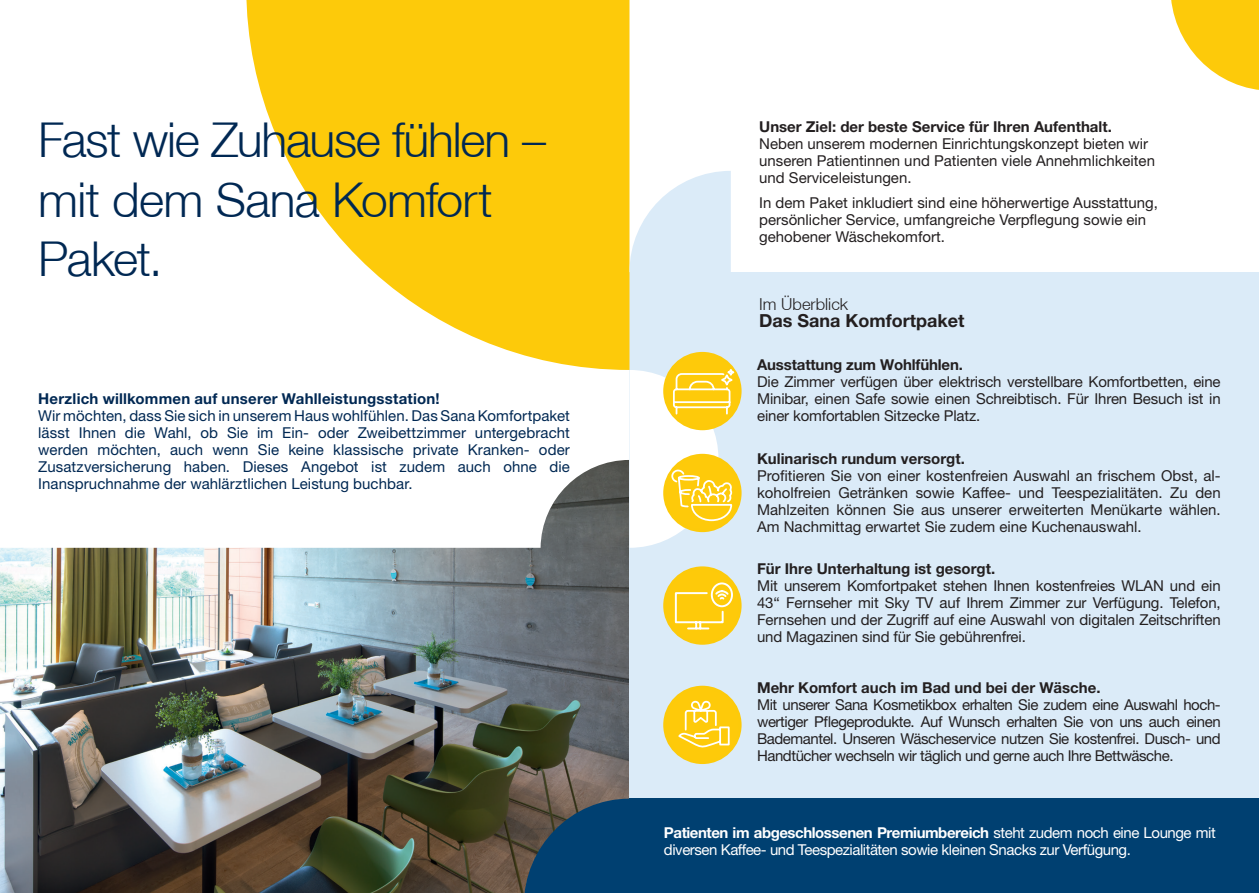
<style>
.page{position:relative;width:1259px;height:893px;background:#fff}
.page>*{position:absolute;margin:0;border:0;box-sizing:border-box;transform-origin:0 0}
.t1{font:300 48px/59.6px "Helvetica Neue LT";letter-spacing:-.025em;color:#002853}
.t2{font:700 18px "Helvetica Neue LT Pro";color:#231f20}
.t3{font:300 16.5px "Helvetica Neue LT";color:#231f20}
.t4{font:15px/17px "Helvetica Neue LT Std";color:#231f20;text-align:justify}
.t5{font:15px/17px "Helvetica Neue LT Std";letter-spacing:.005em;color:#002853;text-align:justify}
.t6{font:700 15px "Helvetica Neue LT Pro";color:#231f20}
.t7{font:700 15px "Helvetica Neue LT Pro";letter-spacing:-.03em;color:#fff}
.t8{font:15px "Helvetica Neue LT Std";letter-spacing:-.03em;color:#fff}
.t9{font:700 15px "Helvetica Neue LT Pro";letter-spacing:.015em;color:#002853}
.s1{font-family:"Helvetica Neue LT Std";font-weight:400}
</style>
<div class="page">
<img style="left:0;top:460px;width:629px;height:433px">
<div style="left:629px;top:272px;width:630px;height:621px;background:#dbebf8"></div>
<svg style="left:1171px;top:0;width:88px;height:90px"></svg>
<svg style="left:246px;top:0;width:383px;height:370px;fill:#fdca0a"></svg>
<svg style="left:629px;top:171px;width:102px;height:101px"></svg>
<div style="left:665px;top:353px;width:75px;height:76px;background:#feca0a;border-radius:50%"></div>
<div style="left:663px;top:352px;width:78px;height:78px;border:3px solid #fdca0a;border-radius:50%"></div>
<div style="left:665px;top:568px;width:75px;height:75px;background:#feca0a;border-radius:50%"></div>
<div style="left:663px;top:566px;width:78px;height:79px;border:3px solid #fdca0a;border-radius:50%"></div>
<div style="left:665px;top:687px;width:75px;height:75px;background:#feca0a;border-radius:50%"></div>
<div style="left:663px;top:686px;width:78px;height:78px;border:3px solid #fdca0a;border-radius:50%"></div>
<svg style="left:678px;top:699px;width:52px;height:50px"></svg>
<svg style="left:674px;top:581px;width:60px;height:49px"></svg>
<svg style="left:629px;top:366px;width:108px;height:182px"></svg>
<svg style="left:524px;top:799px;width:105px;height:94px;background:#184466"></svg>
<div style="left:629px;top:799px;width:630px;height:94px;background:#004071"></div>
<h1 class="t1" style="left:38px;top:109px;width:509px">Fast wie Zuhause fühlen – mit dem Sana Komfort<br>Paket.</h1>
<p class="t9" style="left:38px;top:389px;width:403px">Herzlich willkommen auf unserer Wahlleistungsstation!</p>
<p class="t5" style="left:38px;top:407px;width:533px">Wir möchten, dass Sie sich in unserem Haus wohlfühlen. Das Sana Komfortpaket lässt Ihnen die Wahl, ob Sie im Ein- oder Zweibettzimmer untergebracht werden möchten, auch wenn Sie keine klassische private Kranken- oder Zusatzversicherung haben. Dieses Angebot ist zudem auch ohne die Inanspruchnahme der wahlärztlichen Leistung buchbar.</p>
<p class="t6" style="left:759px;top:117px;width:354px">Unser Ziel: der beste Service für Ihren Aufenthalt.</p>
<p class="t4" style="left:759px;top:135px;width:397px;text-align:left">Neben unserem modernen Einrichtungskonzept bieten wir unseren Patientinnen und Patienten viele Annehmlichkeiten und Serviceleistungen.</p>
<p class="t4" style="left:759px;top:194px;width:400px;text-align:left">In dem Paket inkludiert sind eine höherwertige Ausstattung, persönlicher Service, umfangreiche Verpflegung sowie ein gehobener Wäschekomfort.</p>
<p class="t3" style="left:759px;top:294px;width:90px">Im Überblick</p>
<p class="t2" style="left:759px;top:310px;width:207px">Das Sana Komfortpaket</p>
<p class="t6" style="left:757px;top:355px;width:207px">Ausstattung zum Wohlfühlen.</p>
<p class="t4" style="left:757px;top:373px;width:465px">Die Zimmer verfügen über elektrisch verstellbare Komfortbetten, eine Minibar, einen Safe sowie einen Schreibtisch. Für Ihren Besuch ist in einer komfortablen Sitzecke Platz.</p>
<p class="t6" style="left:757px;top:449px;width:209px">Kulinarisch rundum versorgt.</p>
<p class="t4" style="left:757px;top:466px;width:465px">Profitieren Sie von einer kostenfreien Auswahl an frischem Obst, al&shy;koholfreien Getränken sowie Kaffee- und Teespezialitäten. Zu den Mahlzeiten können Sie aus unserer erweiterten Menükarte wählen.<br>Am Nachmittag erwartet Sie zudem eine Kuchenauswahl.</p>
<p class="t6" style="left:757px;top:559px;width:240px">Für Ihre Unterhaltung ist gesorgt.</p>
<p class="t4" style="left:757px;top:577px;width:465px">Mit unserem Komfortpaket stehen Ihnen kostenfreies WLAN und ein 43“ Fernseher mit Sky TV auf Ihrem Zimmer zur Verfügung. Telefon, Fernsehen und der Zugriff auf eine Auswahl von digitalen Zeitschriften und Magazinen sind für Sie gebührenfrei.</p>
<p class="t6" style="left:757px;top:678px;width:345px">Mehr Komfort auch im Bad und bei der Wäsche.</p>
<p class="t4" style="left:757px;top:696px;width:465px">Mit unserer Sana Kosmetikbox erhalten Sie zudem eine Auswahl hoch&shy;wertiger Pflegeprodukte. Auf Wunsch erhalten Sie von uns auch einen Bademantel. Unseren Wäscheservice nutzen Sie kostenfrei. Dusch- und Handtücher wechseln wir täglich und gerne auch Ihre Bettwäsche.</p>
<p class="t7" style="left:664px;top:823px;width:553px">Patienten im abgeschlossenen Premiumbereich <span class="s1">steht zudem noch eine Lounge mit</span></p>
<p class="t8" style="left:664px;top:840px;width:468px">diversen Kaffee- und Teespezialitäten sowie kleinen Snacks zur Verfügung.</p>
</div>
